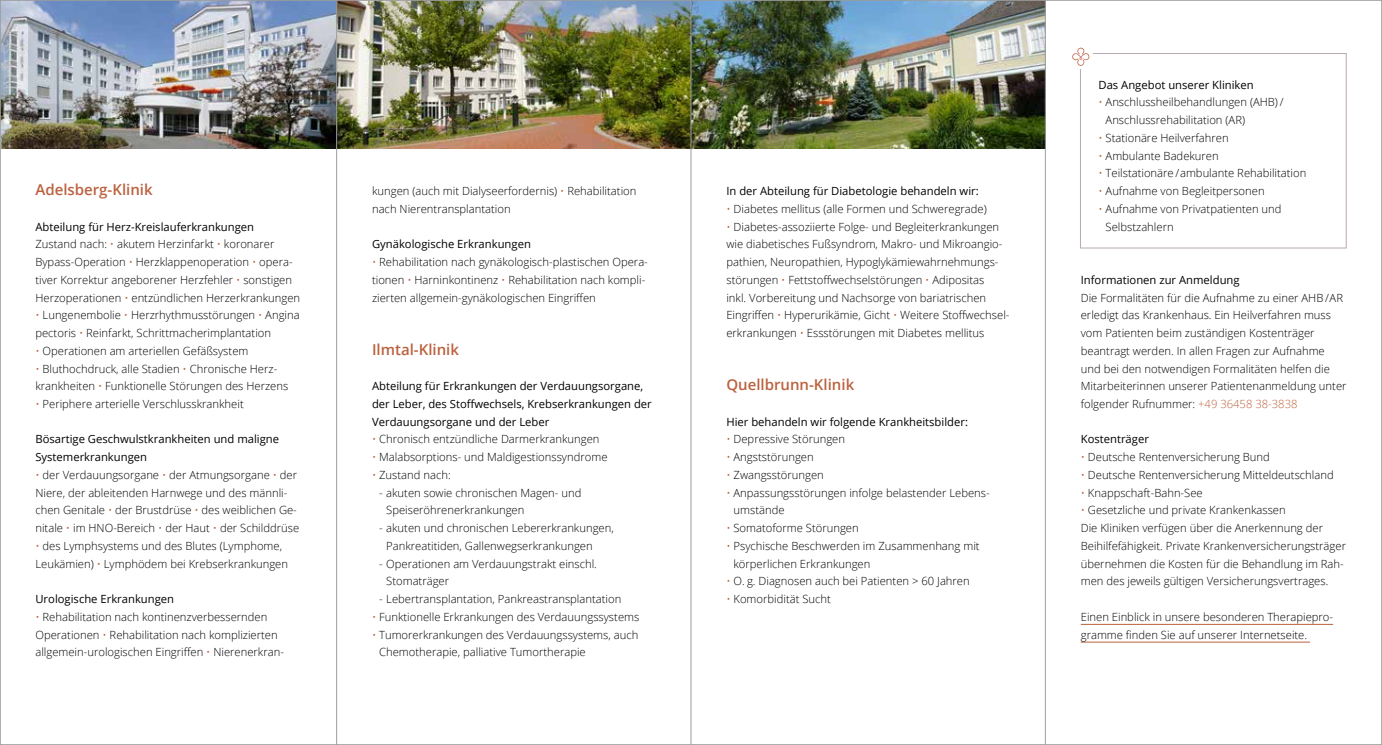
<style>
.page{position:relative;width:1382px;height:745px;background:#fff}
.page>*{position:absolute;margin:0;border:0;box-sizing:border-box;transform-origin:0 0}
.t1{font:600 15px "Open Sans";color:#bb613e}
.t2{font:300 11.25px/17.8px "Open Sans";color:#000}
.t3{font:11.25px/17.8px "Open Sans";color:#000}
.s1{font-weight:400}
.s2{color:#bb613e}
</style>
<div class="page">
<hr style="left:1081px;top:623px;width:252px;height:1px;background:#bb613e">
<hr style="left:1081px;top:641px;width:229px;height:1px;background:#bb613e">
<img style="left:2px;top:2px;width:334px;height:147px">
<img style="left:337px;top:2px;width:354px;height:147px">
<img style="left:692px;top:2px;width:353px;height:147px">
<div style="left:1080px;top:53px;width:266px;height:195px;border:1px solid #b8aaae"></div>
<div style="left:1068px;top:44px;width:25px;height:25px;background:#fff"></div>
<svg style="left:1072px;top:48px;width:17px;height:18px"></svg>
<hr style="left:691px;top:0;width:1px;height:744px;background:#9c9d9d">
<hr style="left:1045px;top:0;width:1px;height:744px;background:#9c9d9d">
<hr style="left:336px;top:0;width:1px;height:744px;background:#9c9d9d">
<h1 class="t1" style="left:35px;top:179px;width:119px">Adelsberg-Klinik</h1>
<p class="t2" style="left:35px;top:217px;width:266px"><span class="s1">Abteilung für Herz-Kreislauferkrankungen<br></span>Zustand nach: <span class="s2">•</span> akutem Herzinfarkt <span class="s2">•</span> koronarer Bypass-Operation <span class="s2">•</span> Herzklappenoperation <span class="s2">•</span> opera&shy;tiver Korrektur angeborener Herzfehler <span class="s2">•</span> sonstigen Herzoperationen <span class="s2">•</span> entzündlichen Herzerkrankungen</p>
<p class="t2" style="left:35px;top:306px;width:266px"><span class="s2">•</span> Lungenembolie <span class="s2">•</span> Herzrhythmusstörungen <span class="s2">•</span> Angina pectoris <span class="s2">•</span> Reinfarkt, Schrittmacherimplantation</p>
<p class="t2" style="left:35px;top:341px;width:214px"><span class="s2">•</span> Operationen am arteriellen Gefäßsystem</p>
<p class="t2" style="left:35px;top:359px;width:254px"><span class="s2">•</span> Bluthochdruck, alle Stadien <span class="s2">•</span> Chronische Herz&shy;krankheiten <span class="s2">•</span> Funktionelle Störungen des Herzens</p>
<p class="t2" style="left:35px;top:394px;width:210px"><span class="s2">•</span> Periphere arterielle Verschlusskrankheit</p>
<p class="t3" style="left:35px;top:430px;width:245px">Bösartige Geschwulstkrankheiten und maligne<br>Systemerkrankungen</p>
<p class="t2" style="left:35px;top:465px;width:265px"><span class="s2">•</span> der Verdauungsorgane <span class="s2">•</span> der Atmungsorgane <span class="s2">•</span> der Niere, der ableitenden Harnwege und des männli&shy;chen Genitale <span class="s2">•</span> der Brustdrüse <span class="s2">•</span> des weiblichen Ge&shy;nitale <span class="s2">•</span> im HNO-Bereich <span class="s2">•</span> der Haut <span class="s2">•</span> der Schilddrüse</p>
<p class="t2" style="left:35px;top:536px;width:254px"><span class="s2">•</span> des Lymphsystems und des Blutes (Lymphome,<br>Leukämien) <span class="s2">•</span> Lymphödem bei Krebserkrankungen</p>
<p class="t3" style="left:35px;top:589px;width:140px">Urologische Erkrankungen</p>
<p class="t2" style="left:35px;top:607px;width:250px"><span class="s2">•</span> Rehabilitation nach kontinenzverbessernden<br>Operationen <span class="s2">•</span> Rehabilitation nach komplizierten allgemein-urologischen Eingriffen <span class="s2">•</span> Nierenerkran-</p>
<p class="t2" style="left:372px;top:182px;width:266px">kungen (auch mit Dialyseerfordernis) <span class="s2">•</span> Rehabilitation nach Nierentransplantation</p>
<p class="t3" style="left:372px;top:235px;width:160px">Gynäkologische Erkrankungen</p>
<p class="t2" style="left:372px;top:253px;width:277px"><span class="s2">•</span> Rehabilitation nach gynäkologisch-plastischen Opera&shy;tionen <span class="s2">•</span> Harninkontinenz <span class="s2">•</span> Rehabilitation nach kompli&shy;zierten allgemein-gynäkologischen Eingriffen</p>
<h1 class="t1" style="left:372px;top:339px;width:88px">Ilmtal-Klinik</h1>
<p class="t3" style="left:372px;top:377px;width:281px">Abteilung für Erkrankungen der Verdauungsorgane, der Leber, des Stoffwechsels, Krebserkrankungen der<br>Verdauungsorgane und der Leber</p>
<p class="t2" style="left:372px;top:430px;width:229px"><span class="s2">•</span> Chronisch entzündliche Darmerkrankungen</p>
<p class="t2" style="left:372px;top:447px;width:237px"><span class="s2">•</span> Malabsorptions- und Maldigestionssyndrome</p>
<p class="t2" style="left:372px;top:465px;width:80px"><span class="s2">•</span> Zustand nach:</p>
<p class="t2" style="left:386px;top:483px;width:197px;text-indent:-7px">- akuten sowie chronischen Magen- und<br>Speiseröhrenerkrankungen</p>
<p class="t2" style="left:386px;top:518px;width:229px;text-indent:-7px">- akuten und chronischen Lebererkrankungen,<br>Pankreatitiden, Gallenwegserkrankungen</p>
<p class="t2" style="left:386px;top:554px;width:212px;text-indent:-7px">- Operationen am Verdauungstrakt einschl.<br>Stomaträger</p>
<p class="t2" style="left:379px;top:589px;width:244px">- Lebertransplantation, Pankreastransplantation</p>
<p class="t2" style="left:372px;top:607px;width:269px"><span class="s2">•</span> Funktionelle Erkrankungen des Verdauungssystems</p>
<p class="t2" style="left:379px;top:625px;width:261px;text-indent:-7px"><span class="s2">•</span> Tumorerkrankungen des Verdauungssystems, auch<br>Chemotherapie, palliative Tumortherapie</p>
<p class="t3" style="left:726px;top:182px;width:254px">In der Abteilung für Diabetologie behandeln wir:</p>
<p class="t2" style="left:726px;top:199px;width:262px"><span class="s2">•</span> Diabetes mellitus (alle Formen und Schweregrade)</p>
<p class="t2" style="left:726px;top:217px;width:284px"><span class="s2">•</span> Diabetes-assoziierte Folge- und Begleiterkrankungen wie diabetisches Fußsyndrom, Makro- und Mikroangio&shy;pathien, Neuropathien, Hypoglykämiewahrnehmungs&shy;störungen <span class="s2">•</span> Fettstoffwechselstörungen <span class="s2">•</span> Adipositas<br>inkl. Vorbereitung und Nachsorge von bariatrischen Eingriffen <span class="s2">•</span> Hyperurikämie, Gicht <span class="s2">•</span> Weitere Stoffwechsel&shy;erkrankungen <span class="s2">•</span> Essstörungen mit Diabetes mellitus</p>
<h1 class="t1" style="left:726px;top:374px;width:129px">Quellbrunn-Klinik</h1>
<p class="t3" style="left:726px;top:412px;width:243px">Hier behandeln wir folgende Krankheitsbilder:</p>
<p class="t2" style="left:726px;top:430px;width:120px"><span class="s2">•</span> Depressive Störungen</p>
<p class="t2" style="left:726px;top:447px;width:89px"><span class="s2">•</span> Angststörungen</p>
<p class="t2" style="left:726px;top:465px;width:99px"><span class="s2">•</span> Zwangsstörungen</p>
<p class="t2" style="left:733px;top:483px;width:258px;text-indent:-7px"><span class="s2">•</span> Anpassungsstörungen infolge belastender Lebens&shy;umstände</p>
<p class="t2" style="left:726px;top:518px;width:134px"><span class="s2">•</span> Somatoforme Störungen</p>
<p class="t2" style="left:733px;top:536px;width:248px;text-indent:-7px"><span class="s2">•</span> Psychische Beschwerden im Zusammenhang mit körperlichen Erkrankungen</p>
<p class="t2" style="left:726px;top:571px;width:245px"><span class="s2">•</span> O. g. Diagnosen auch bei Patienten &gt; 60 Jahren</p>
<p class="t2" style="left:726px;top:589px;width:106px"><span class="s2">•</span> Komorbidität Sucht</p>
<p class="t3" style="left:1098px;top:75px;width:157px">Das Angebot unserer Kliniken</p>
<p class="t2" style="left:1106px;top:93px;width:180px;text-indent:-7px"><span class="s2">•</span> Anschlussheilbehandlungen (AHB) /<br>Anschlussrehabilitation (AR)</p>
<p class="t2" style="left:1098px;top:128px;width:132px"><span class="s2">•</span> Stationäre Heilverfahren</p>
<p class="t2" style="left:1098px;top:146px;width:122px"><span class="s2">•</span> Ambulante Badekuren</p>
<p class="t2" style="left:1098px;top:164px;width:209px"><span class="s2">•</span> Teilstationäre / ambulante Rehabilitation</p>
<p class="t2" style="left:1098px;top:182px;width:168px"><span class="s2">•</span> Aufnahme von Begleitpersonen</p>
<p class="t2" style="left:1106px;top:199px;width:178px;text-indent:-7px"><span class="s2">•</span> Aufnahme von Privatpatienten und<br>Selbstzahlern</p>
<p class="t3" style="left:1081px;top:270px;width:160px">Informationen zur Anmeldung</p>
<p class="t2" style="left:1081px;top:288px;width:267px">Die Formalitäten für die Aufnahme zu einer AHB / AR erledigt das Krankenhaus. Ein Heilverfahren muss vom Patienten beim zuständigen Kostenträger beantragt werden. In allen Fragen zur Aufnahme und bei den notwendigen Formalitäten helfen die Mitarbeiterinnen unserer Patientenanmeldung unter folgender Rufnummer: <span class="s2">+49 36458 38-3838</span></p>
<p class="t3" style="left:1081px;top:430px;width:70px">Kostenträger</p>
<p class="t2" style="left:1081px;top:447px;width:191px"><span class="s2">•</span> Deutsche Rentenversicherung Bund</p>
<p class="t2" style="left:1081px;top:465px;width:254px"><span class="s2">•</span> Deutsche Rentenversicherung Mitteldeutschland</p>
<p class="t2" style="left:1081px;top:483px;width:123px"><span class="s2">•</span> Knappschaft-Bahn-See</p>
<p class="t2" style="left:1081px;top:501px;width:267px"><span class="s2">•</span> Gesetzliche und private Krankenkassen<br>Die Kliniken verfügen über die Anerkennung der Beihilfefähigkeit. Private Krankenversicherungsträger übernehmen die Kosten für die Behandlung im Rah&shy;men des jeweils gültigen Versicherungsvertrages.</p>
<p class="t2" style="left:1081px;top:607px;width:254px">Einen Einblick in unsere besonderen Therapiepro&shy;gramme finden Sie auf unserer Internetseite.</p>
</div>
